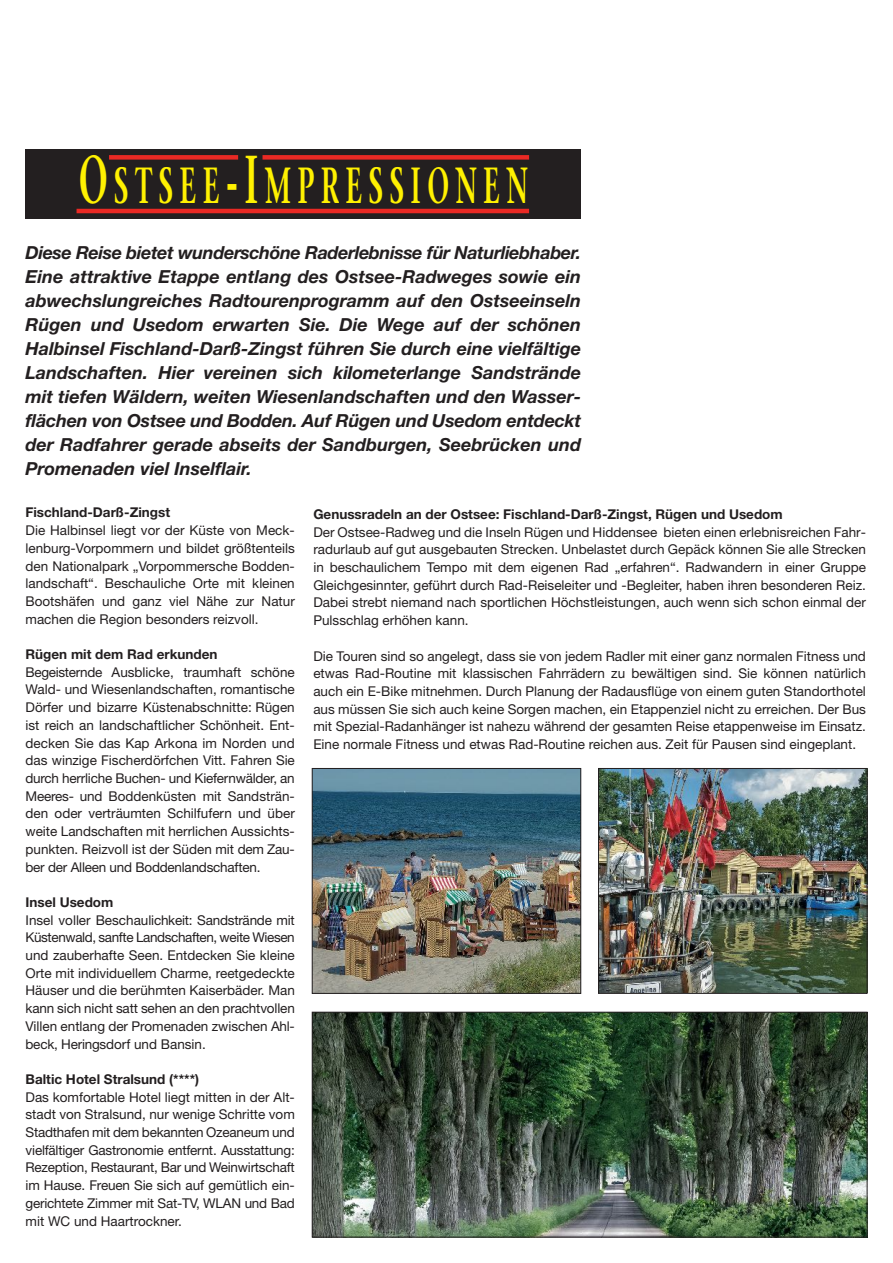
<style>
.page{position:relative;width:893px;height:1263px;background:#fff}
.page>*{position:absolute;margin:0;border:0;box-sizing:border-box;transform-origin:0 0}
.t1{font:600 50.7px "Stone Serif LT";letter-spacing:.235em;color:#fff101;scale:.53 1}
.t2{font:italic 700 18px/24px "Helvetica Neue";color:#231f20;text-align:justify}
.t3{font:13.5px/17.7px "Helvetica Neue";color:#231f20;text-align:justify}
.t4{font:700 13.5px "Helvetica Neue";color:#231f20}
.s1{font-size:67.5px}
</style>
<div class="page">
<div style="left:26px;top:149px;width:555px;height:69px;background:#231f20"></div>
<div style="left:109px;top:155px;width:129px;height:5px;background:#ea2924"></div>
<div style="left:262px;top:155px;width:267px;height:5px;background:#ea2924"></div>
<hr style="left:77px;top:209px;width:452px;height:4px;background:#ea2924">
<img style="left:314px;top:770px;width:265px;height:222px">
<div style="left:312px;top:768px;width:269px;height:226px;border:1px solid #231f20"></div>
<img style="left:600px;top:770px;width:265px;height:222px">
<div style="left:598px;top:768px;width:269px;height:226px;border:1px solid #231f20"></div>
<img style="left:314px;top:1014px;width:551px;height:221px">
<div style="left:312px;top:1012px;width:555px;height:225px;border:1px solid #231f20"></div>
<h1 class="t1" style="left:79px;top:165px;width:849px"><span class="s1">O</span>STSEE<span class="s1">-I</span>MPRESSIONEN</h1>
<p class="t2" style="left:26px;top:242px;width:557px">Diese Reise bietet wunderschöne Raderlebnisse für Naturliebhaber.<br>Eine attraktive Etappe entlang des Ostsee-Radweges sowie ein abwechslungreiches Radtourenprogramm auf den Ostseeinseln Rügen und Usedom erwarten Sie. Die Wege auf der schönen Halbinsel Fischland-Darß-Zingst führen Sie durch eine vielfältige Landschaften. Hier vereinen sich kilometerlange Sandstrände mit tiefen Wäldern, weiten Wiesenlandschaften und den Wasser&shy;flächen von Ostsee und Bodden. Auf Rügen und Usedom entdeckt der Radfahrer gerade abseits der Sandburgen, Seebrücken und Promenaden viel Inselflair.</p>
<p class="t4" style="left:26px;top:508px;width:146px">Fischland-Darß-Zingst</p>
<p class="t3" style="left:26px;top:523px;width:271px">Die Halbinsel liegt vor der Küste von Meck&shy;lenburg-Vorpommern und bildet größtenteils den Nationalpark „Vorpommersche Bodden&shy;landschaft“. Beschauliche Orte mit kleinen Bootshäfen und ganz viel Nähe zur Natur machen die Region besonders reizvoll.</p>
<p class="t4" style="left:26px;top:649px;width:193px">Rügen mit dem Rad erkunden</p>
<p class="t3" style="left:26px;top:664px;width:271px">Begeisternde Ausblicke, traumhaft schöne Wald- und Wiesenlandschaften, romantische Dörfer und bizarre Küstenabschnitte: Rügen ist reich an landschaftlicher Schönheit. Ent&shy;decken Sie das Kap Arkona im Norden und das winzige Fischerdörfchen Vitt. Fahren Sie durch herrliche Buchen- und Kiefernwälder, an Meeres- und Boddenküsten mit Sandsträn&shy;den oder verträumten Schilfufern und über weite Landschaften mit herrlichen Aussichts&shy;punkten. Reizvoll ist der Süden mit dem Zau&shy;ber der Alleen und Boddenlandschaften.</p>
<p class="t4" style="left:26px;top:897px;width:89px">Insel Usedom</p>
<p class="t3" style="left:26px;top:912px;width:271px">Insel voller Beschaulichkeit: Sandstrände mit Küstenwald, sanfte Landschaften, weite Wiesen und zauberhafte Seen. Entdecken Sie kleine Orte mit individuellem Charme, reetgedeckte Häuser und die berühmten Kaiserbäder. Man kann sich nicht satt sehen an den prachtvollen Villen entlang der Promenaden zwischen Ahl&shy;beck, Heringsdorf und Bansin.</p>
<p class="t4" style="left:26px;top:1074px;width:175px">Baltic Hotel Stralsund (****)</p>
<p class="t3" style="left:26px;top:1089px;width:271px">Das komfortable Hotel liegt mitten in der Alt&shy;stadt von Stralsund, nur wenige Schritte vom Stadthafen mit dem bekannten Ozeaneum und vielfältiger Gastronomie entfernt. Ausstattung:<br>Rezeption, Restaurant, Bar und Weinwirtschaft im Hause. Freuen Sie sich auf gemütlich ein&shy;gerichtete Zimmer mit Sat-TV, WLAN und Bad mit WC und Haartrockner.</p>
<p class="t4" style="left:313px;top:509px;width:471px">Genussradeln an der Ostsee: Fischland-Darß-Zingst, Rügen und Usedom</p>
<p class="t3" style="left:313px;top:524px;width:554px">Der Ostsee-Radweg und die Inseln Rügen und Hiddensee bieten einen erlebnisreichen Fahr&shy;radurlaub auf gut ausgebauten Strecken. Unbelastet durch Gepäck können Sie alle Strecken in beschaulichem Tempo mit dem eigenen Rad „erfahren“. Radwandern in einer Gruppe Gleichgesinnter, geführt durch Rad-Reiseleiter und -Begleiter, haben ihren besonderen Reiz.<br>Dabei strebt niemand nach sportlichen Höchstleistungen, auch wenn sich schon einmal der Pulsschlag erhöhen kann.</p>
<p class="t3" style="left:313px;top:648px;width:554px">Die Touren sind so angelegt, dass sie von jedem Radler mit einer ganz normalen Fitness und etwas Rad-Routine mit klassischen Fahrrädern zu bewältigen sind. Sie können natürlich auch ein E-Bike mitnehmen. Durch Planung der Radausflüge von einem guten Standorthotel aus müssen Sie sich auch keine Sorgen machen, ein Etappenziel nicht zu erreichen. Der Bus mit Spezial-Radanhänger ist nahezu während der gesamten Reise etappenweise im Einsatz.<br>Eine normale Fitness und etwas Rad-Routine reichen aus. Zeit für Pausen sind eingeplant.</p>
</div>
